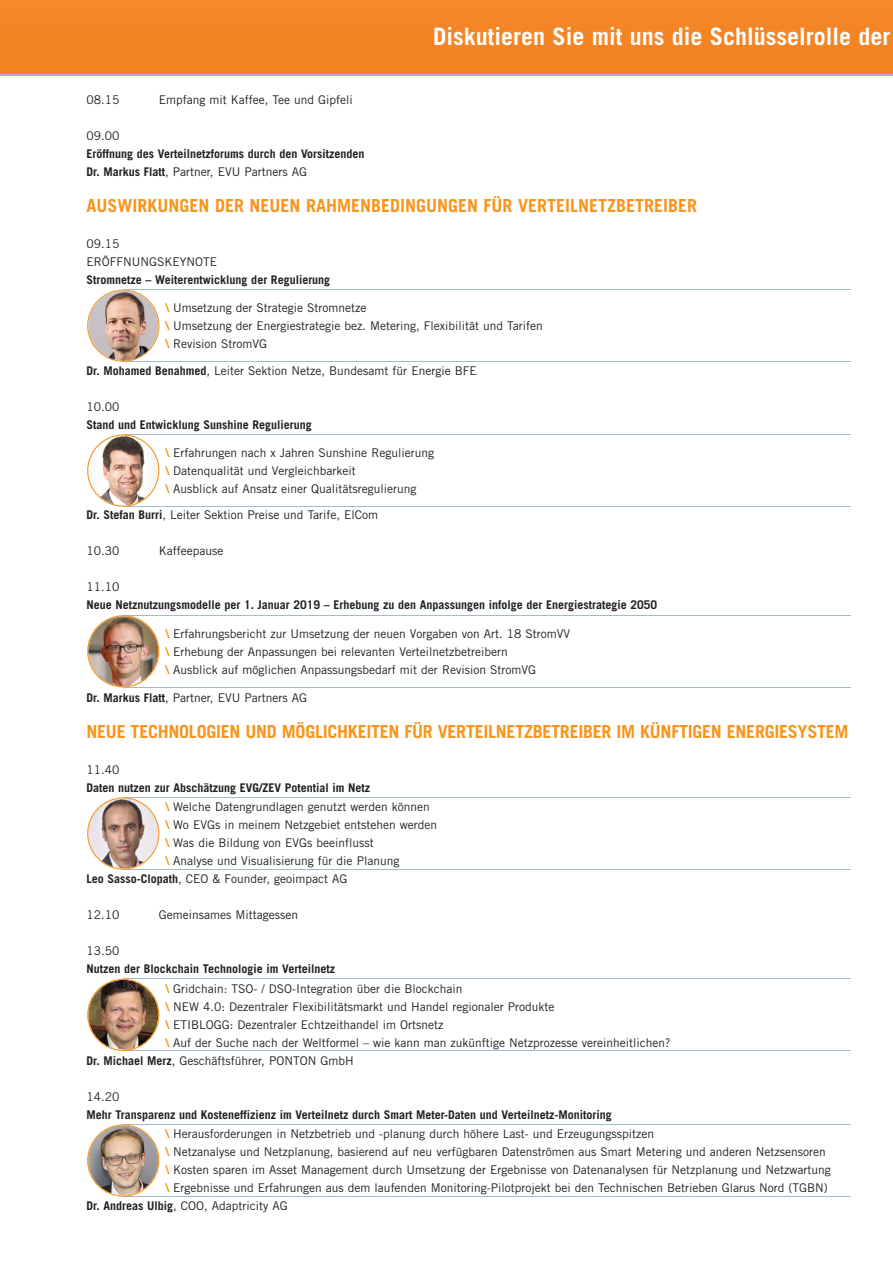
<style>
.page{position:relative;width:893px;height:1263px;background:#fff}
.page>*{position:absolute;margin:0;border:0;box-sizing:border-box;transform-origin:0 0}
.t1{font:700 24px "Trade Gothic";color:#fff}
.t2{font:700 18px "Trade Gothic";letter-spacing:-.015em;color:#f7951d}
.t3{font:12px/18px "Trade Gothic";color:#231f20}
.t4{font:700 12px/19.5px "Trade Gothic";color:#231f20}
.s1{font-weight:400}
.s2{font-weight:700;color:#f7951d}
.s3{font-weight:700}
.s4{color:#f7951d}
</style>
<div class="page">
<div style="left:0;top:57px;width:893px;height:19px;background:linear-gradient(to right,#f48221,#f48221)"></div>
<div style="left:0;top:0;width:893px;height:73px;background:#f48525"></div>
<hr style="left:123px;top:290px;width:727px;height:1px;background:#a5b9cf">
<hr style="left:123px;top:361px;width:727px;height:1px;background:#a5b9cf">
<hr style="left:123px;top:434px;width:727px;height:1px;background:#a5b9cf">
<hr style="left:123px;top:506px;width:727px;height:1px;background:#a5b9cf">
<hr style="left:123px;top:615px;width:727px;height:1px;background:#a5b9cf">
<hr style="left:123px;top:687px;width:727px;height:1px;background:#a5b9cf">
<hr style="left:123px;top:797px;width:727px;height:1px;background:#a5b9cf">
<hr style="left:123px;top:869px;width:727px;height:1px;background:#a5b9cf">
<svg style="left:87px;top:289px;width:72px;height:73px"></svg>
<img style="left:88px;top:291px;width:70px;height:70px">
<img style="left:87px;top:434px;width:72px;height:73px">
<img style="left:87px;top:615px;width:72px;height:72px">
<svg style="left:87px;top:797px;width:72px;height:73px"></svg>
<hr style="left:123px;top:979px;width:727px;height:1px;background:#a5b9cf">
<hr style="left:123px;top:1051px;width:727px;height:1px;background:#a5b9cf">
<img style="left:87px;top:979px;width:72px;height:72px">
<hr style="left:123px;top:1124px;width:727px;height:1px;background:#a5b9cf">
<hr style="left:123px;top:1196px;width:727px;height:1px;background:#a5b9cf">
<img style="left:87px;top:1124px;width:72px;height:73px">
<h1 class="t1" style="left:433px;top:22px;width:459px">Diskutieren Sie mit uns die Schlüsselrolle der</h1>
<p class="t3" style="left:87px;top:90px;width:34px">08.15</p>
<p class="t3" style="left:159px;top:90px;width:196px">Empfang mit Kaffee, Tee und Gipfeli</p>
<p class="t3" style="left:87px;top:126px;width:34px">09.00</p>
<p class="t4" style="left:87px;top:144px;width:280px;line-height:18px">Eröffnung des Verteilnetzforums durch den Vorsitzenden<br>Dr. Markus Flatt<span class="s1">, Partner, EVU Partners AG</span></p>
<h2 class="t2" style="left:87px;top:194px;width:612px">AUSWIRKUNGEN DER NEUEN RAHMENBEDINGUNGEN FÜR VERTEILNETZBETREIBER</h2>
<p class="t3" style="left:87px;top:234px;width:132px">09.15<br>ERÖFFNUNGSKEYNOTE</p>
<p class="t4" style="left:87px;top:269px;width:245px">Stromnetze – Weiterentwicklung der Regulierung</p>
<p class="t3" style="left:166px;top:299px;width:379px"><span class="s2">\</span> Umsetzung der Strategie Stromnetze<br><span class="s2">\</span> Umsetzung der Energiestrategie bez. Metering, Flexibilität und Tarifen <span class="s2">\</span> Revision StromVG</p>
<p class="t3" style="left:87px;top:361px;width:392px"><span class="s3">Dr. Mohamed Benahmed</span>, Leiter Sektion Netze, Bundesamt für Energie BFE</p>
<p class="t3" style="left:87px;top:397px;width:34px">10.00</p>
<p class="t4" style="left:87px;top:414px;width:227px">Stand und Entwicklung Sunshine Regulierung</p>
<p class="t3" style="left:166px;top:444px;width:270px"><span class="s2">\</span> Erfahrungen nach x Jahren Sunshine Regulierung <span class="s2">\</span> Datenqualität und Vergleichbarkeit<br><span class="s2">\</span> Ausblick auf Ansatz einer Qualitätsregulierung</p>
<p class="t3" style="left:87px;top:506px;width:293px"><span class="s3">Dr. Stefan Burri</span>, Leiter Sektion Preise und Tarife, ElCom</p>
<p class="t3" style="left:87px;top:542px;width:34px">10.30</p>
<p class="t3" style="left:159px;top:542px;width:66px">Kaffeepause</p>
<p class="t3" style="left:87px;top:578px;width:34px">11.10</p>
<p class="t4" style="left:87px;top:595px;width:572px">Neue Netznutzungsmodelle per 1. Januar 2019 – Erhebung zu den Anpassungen infolge der Energiestrategie 2050</p>
<p class="t3" style="left:166px;top:624px;width:406px"><span class="s2">\</span> Erfahrungsbericht zur Umsetzung der neuen Vorgaben von Art. 18 StromVV <span class="s2">\</span> Erhebung der Anpassungen bei relevanten Verteilnetzbetreibern<br><span class="s2">\</span> Ausblick auf möglichen Anpassungsbedarf mit der Revision StromVG</p>
<p class="t3" style="left:87px;top:688px;width:222px"><span class="s3">Dr. Markus Flatt</span>, Partner, EVU Partners AG</p>
<h2 class="t2" style="left:87px;top:720px;width:763px">NEUE TECHNOLOGIEN UND MÖGLICHKEITEN FÜR VERTEILNETZBETREIBER IM KÜNFTIGEN ENERGIESYSTEM</h2>
<p class="t3" style="left:87px;top:760px;width:34px">11.40</p>
<p class="t4" style="left:166px;top:777px;width:265px;text-indent:-79px">Daten nutzen zur Abschätzung EVG/ZEV Potential im Netz<br><span class="s4">\</span> <span class="s1">Welche Datengrundlagen genutzt werden können</span></p>
<p class="t3" style="left:166px;top:816px;width:273px"><span class="s2">\</span> Wo EVGs in meinem Netzgebiet entstehen werden</p>
<p class="t3" style="left:166px;top:834px;width:209px"><span class="s2">\</span> Was die Bildung von EVGs beeinflusst</p>
<p class="t3" style="left:166px;top:852px;width:235px"><span class="s2">\</span> Analyse und Visualisierung für die Planung</p>
<p class="t3" style="left:87px;top:870px;width:262px"><span class="s3">Leo Sasso-Clopath</span>, CEO &amp; Founder, geoimpact AG</p>
<p class="t3" style="left:87px;top:906px;width:34px">12.10</p>
<p class="t3" style="left:159px;top:906px;width:141px">Gemeinsames Mittagessen</p>
<p class="t3" style="left:87px;top:942px;width:34px">13.50</p>
<p class="t3" style="left:166px;top:959px;width:298px;line-height:19.5px;text-indent:-79px"><span class="s3">Nutzen der Blockchain Technologie im Verteilnetz<br></span><span class="s2">\</span> Gridchain: TSO- / DSO-Integration über die Blockchain</p>
<p class="t3" style="left:166px;top:997px;width:390px"><span class="s2">\</span> NEW 4.0: Dezentraler Flexibilitätsmarkt und Handel regionaler Produkte</p>
<p class="t3" style="left:166px;top:1015px;width:279px"><span class="s2">\</span> ETIBLOGG: Dezentraler Echtzeithandel im Ortsnetz</p>
<p class="t3" style="left:166px;top:1033px;width:506px"><span class="s2">\</span> Auf der Suche nach der Weltformel – wie kann man zukünftige Netzprozesse vereinheitlichen?</p>
<p class="t3" style="left:87px;top:1051px;width:269px"><span class="s3">Dr. Michael Merz</span>, Geschäftsführer, PONTON GmbH</p>
<p class="t3" style="left:87px;top:1087px;width:34px">14.20</p>
<p class="t4" style="left:166px;top:1104px;width:490px;text-indent:-79px">Mehr Transparenz und Kosteneffizienz im Verteilnetz durch Smart Meter-Daten und Verteilnetz-Monitoring<br><span class="s4">\</span> <span class="s1">Herausforderungen in Netzbetrieb und -planung durch höhere Last- und Erzeugungsspitzen</span></p>
<p class="t3" style="left:166px;top:1143px;width:661px"><span class="s2">\</span> Netzanalyse und Netzplanung, basierend auf neu verfügbaren Datenströmen aus Smart Metering und anderen Netzsensoren</p>
<p class="t3" style="left:166px;top:1161px;width:666px"><span class="s2">\</span> Kosten sparen im Asset Management durch Umsetzung der Ergebnisse von Datenanalysen für Netzplanung und Netzwartung</p>
<p class="t3" style="left:166px;top:1179px;width:663px"><span class="s2">\</span> Ergebnisse und Erfahrungen aus dem laufenden Monitoring-Pilotprojekt bei den Technischen Betrieben Glarus Nord (TGBN)</p>
<p class="t3" style="left:87px;top:1197px;width:203px"><span class="s3">Dr. Andreas Ulbig</span>, COO, Adaptricity AG</p>
</div>
